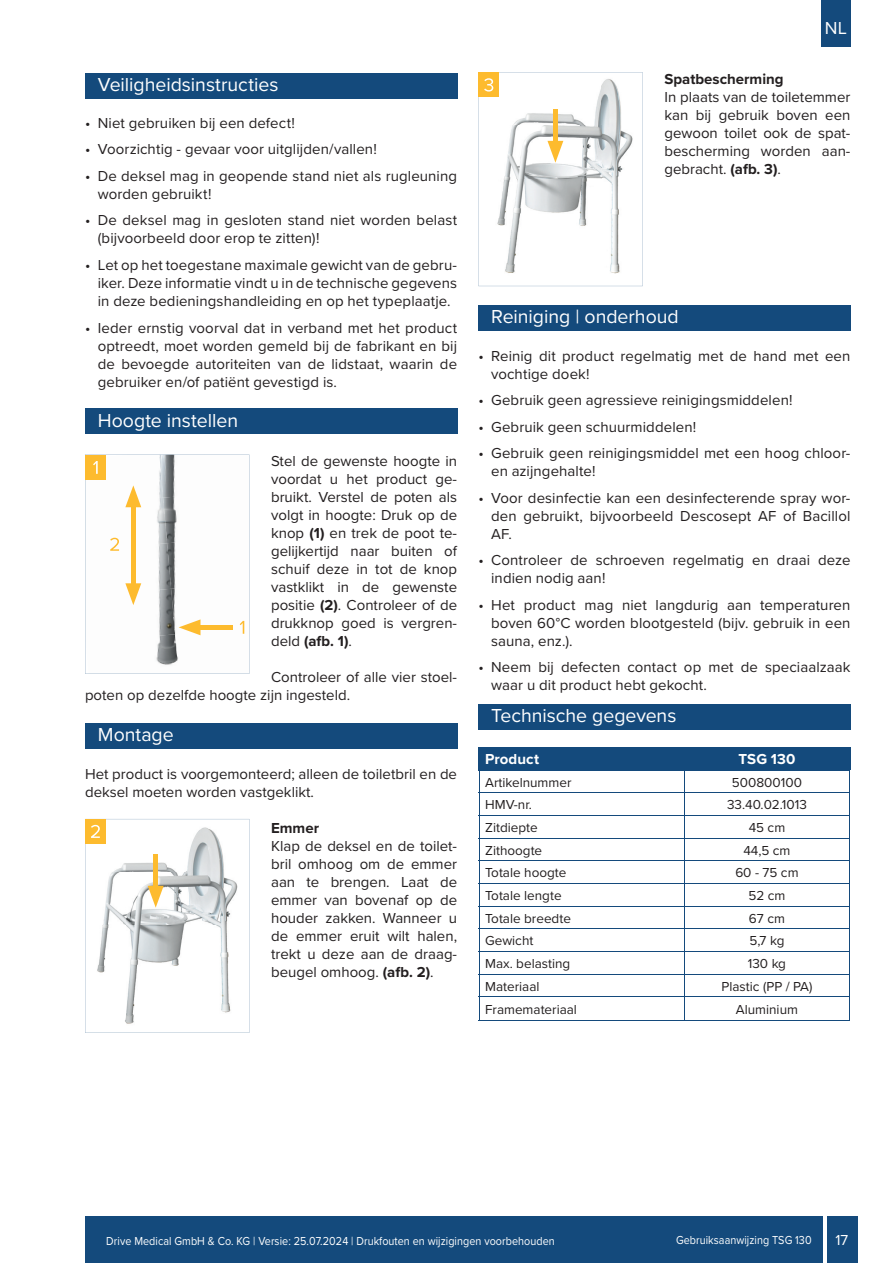
<style>
.page{position:relative;width:893px;height:1263px;background:#fff}
.page>*{position:absolute;margin:0;border:0;box-sizing:border-box;transform-origin:0 0}
.t1{font:19.5px "Proxima Nova";color:#fff}
.t2{font:18px "Proxima Nova";color:#fff}
.t3{font:15px/18px "Proxima Nova";letter-spacing:.005em;color:#231f20}
.t4{font:700 15px "Proxima Nova";color:#231f20}
.t5{font:700 15px "Proxima Nova";letter-spacing:.005em;color:#fff}
.t6{font:15px "Proxima Nova";color:#fff}
.t7{font:13.5px "Proxima Nova";color:#231f20}
.t8{font:12px "Proxima Nova";letter-spacing:.005em;color:#fff;scale:.9 1}
.s1{font-weight:700}
</style>
<div class="page">
<div style="left:85px;top:1217px;width:772px;height:46px;background:#144a7c"></div>
<hr style="left:823px;top:1213px;width:3px;height:50px;background:#fff">
<div style="left:821px;top:0;width:29px;height:46px;background:#144a7c"></div>
<div style="left:85px;top:73px;width:372px;height:25px;background:#144a7c"></div>
<div style="left:85px;top:409px;width:372px;height:25px;background:#144a7c"></div>
<div style="left:85px;top:723px;width:372px;height:26px;background:#144a7c"></div>
<div style="left:478px;top:306px;width:372px;height:25px;background:#144a7c"></div>
<div style="left:478px;top:704px;width:372px;height:26px;background:#144a7c"></div>
<hr style="left:479px;top:1020px;width:205px;height:1px;background:#144a7c">
<hr style="left:684px;top:1020px;width:166px;height:1px;background:#144a7c">
<hr style="left:478px;top:747px;width:206px;height:2px;background:#144a7c">
<hr style="left:478px;top:749px;width:2px;height:21px;background:#144a7c">
<hr style="left:684px;top:747px;width:166px;height:2px;background:#144a7c">
<svg style="left:479px;top:749px;width:371px;height:271px"></svg>
<svg style="left:85px;top:455px;width:164px;height:219px"></svg>
<svg style="left:478px;top:72px;width:165px;height:214px"></svg>
<svg style="left:85px;top:819px;width:164px;height:214px"></svg>
<h1 class="t1" style="left:98px;top:70px;width:182px">Veiligheidsinstructies</h1>
<p class="t3" style="left:85px;top:113px;width:211px">• Niet gebruiken bij een defect!</p>
<p class="t3" style="left:85px;top:140px;width:293px">• Voorzichtig - gevaar voor uitglijden/vallen!</p>
<p class="t3" style="left:98px;top:166px;width:361px;text-indent:-13px">• De deksel mag in geopende stand niet als rugleuning worden gebruikt!</p>
<p class="t3" style="left:98px;top:211px;width:361px;text-indent:-13px">• De deksel mag in gesloten stand niet worden belast (bijvoorbeeld door erop te zitten)!</p>
<p class="t3" style="left:98px;top:255px;width:361px;text-align:justify;text-indent:-13px">• Let op het toegestane maximale gewicht van de gebru&shy;iker. Deze informatie vindt u in de technische gegevens in deze bedieningshandleiding en op het typeplaatje.</p>
<p class="t3" style="left:98px;top:318px;width:361px;text-align:justify;text-indent:-13px">• Ieder ernstig voorval dat in verband met het product optreedt, moet worden gemeld bij de fabrikant en bij de bevoegde autoriteiten van de lidstaat, waarin de gebruiker en/of patiënt gevestigd is.</p>
<h1 class="t1" style="left:98px;top:405px;width:142px">Hoogte instellen</h1>
<p class="t3" style="left:271px;top:451px;width:188px;text-align:justify">Stel de gewenste hoogte in voordat u het product ge&shy;bruikt. Verstel de poten als volgt in hoogte: Druk op de knop <span class="s1">(1)</span> en trek de poot te&shy;gelijkertijd naar buiten of schuif deze in tot de knop vastklikt in de gewenste positie <span class="s1">(2)</span>. Controleer of de drukknop goed is vergren&shy;deld <span class="s1">(afb. 1)</span>.</p>
<p class="t3" style="left:85px;top:667px;width:374px;text-indent:186px">Controleer of alle vier stoel&shy;poten op dezelfde hoogte zijn ingesteld.</p>
<h1 class="t1" style="left:98px;top:720px;width:77px">Montage</h1>
<p class="t3" style="left:85px;top:764px;width:374px">Het product is voorgemonteerd; alleen de toiletbril en de deksel moeten worden vastgeklikt.</p>
<p class="t4" style="left:271px;top:816px;width:49px">Emmer</p>
<p class="t3" style="left:271px;top:836px;width:188px;text-align:justify">Klap de deksel en de toilet&shy;bril omhoog om de emmer aan te brengen. Laat de emmer van bovenaf op de houder zakken. Wanneer u de emmer eruit wilt halen, trekt u deze aan de draag&shy;beugel omhoog. <span class="s1">(afb. 2)</span>.</p>
<p class="t2" style="left:825px;top:15px;width:23px">NL</p>
<p class="t4" style="left:664px;top:68px;width:121px">Spatbescherming</p>
<p class="t3" style="left:664px;top:87px;width:188px;text-align:justify">In plaats van de toiletemmer kan bij gebruik boven een gewoon toilet ook de spat&shy;bescherming worden aan&shy;gebracht. <span class="s1">(afb. 3)</span>.</p>
<h1 class="t1" style="left:491px;top:302px;width:189px">Reiniging | onderhoud</h1>
<p class="t3" style="left:491px;top:346px;width:361px;text-indent:-13px">• Reinig dit product regelmatig met de hand met een vochtige doek!</p>
<p class="t3" style="left:478px;top:390px;width:316px">• Gebruik geen agressieve reinigingsmiddelen!</p>
<p class="t3" style="left:478px;top:417px;width:219px">• Gebruik geen schuurmiddelen!</p>
<p class="t3" style="left:491px;top:443px;width:361px;text-indent:-13px">• Gebruik geen reinigingsmiddel met een hoog chloor&shy;en azijngehalte!</p>
<p class="t3" style="left:491px;top:488px;width:361px;text-align:justify;text-indent:-13px">• Voor desinfectie kan een desinfecterende spray wor&shy;den gebruikt, bijvoorbeeld Descosept AF of Bacillol AF.</p>
<p class="t3" style="left:491px;top:551px;width:361px;text-indent:-13px">• Controleer de schroeven regelmatig en draai deze indien nodig aan!</p>
<p class="t3" style="left:491px;top:595px;width:361px;text-align:justify;text-indent:-13px">• Het product mag niet langdurig aan temperaturen boven 60°C worden blootgesteld (bijv. gebruik in een sauna, enz.).</p>
<p class="t3" style="left:491px;top:658px;width:361px;text-indent:-13px">• Neem bij defecten contact op met de speciaalzaak waar u dit product hebt gekocht.</p>
<h1 class="t1" style="left:491px;top:701px;width:187px">Technische gegevens</h1>
<p class="t5" style="left:485px;top:748px;width:56px">Product</p>
<p class="t5" style="left:738px;top:748px;width:58px">TSG 130</p>
<p class="t7" style="left:485px;top:772px;width:88px">Artikelnummer</p>
<p class="t7" style="left:732px;top:772px;width:71px">500800100</p>
<p class="t7" style="left:485px;top:795px;width:48px">HMV-nr.</p>
<p class="t7" style="left:727px;top:795px;width:81px">33.40.02.1013</p>
<p class="t7" style="left:485px;top:817px;width:54px">Zitdiepte</p>
<p class="t7" style="left:749px;top:817px;width:38px">45 cm</p>
<p class="t7" style="left:485px;top:840px;width:59px">Zithoogte</p>
<p class="t7" style="left:743px;top:840px;width:49px">44,5 cm</p>
<p class="t7" style="left:485px;top:863px;width:83px">Totale hoogte</p>
<p class="t7" style="left:735px;top:863px;width:65px">60 - 75 cm</p>
<p class="t7" style="left:485px;top:885px;width:78px">Totale lengte</p>
<p class="t7" style="left:748px;top:885px;width:38px">52 cm</p>
<p class="t7" style="left:485px;top:908px;width:87px">Totale breedte</p>
<p class="t7" style="left:749px;top:908px;width:38px">67 cm</p>
<p class="t7" style="left:485px;top:931px;width:50px">Gewicht</p>
<p class="t7" style="left:749px;top:931px;width:36px">5,7 kg</p>
<p class="t7" style="left:485px;top:953px;width:87px">Max. belasting</p>
<p class="t7" style="left:748px;top:953px;width:40px">130 kg</p>
<p class="t7" style="left:485px;top:976px;width:56px">Materiaal</p>
<p class="t7" style="left:721px;top:976px;width:92px">Plastic (PP / PA)</p>
<p class="t7" style="left:485px;top:999px;width:93px">Framemateriaal</p>
<p class="t7" style="left:736px;top:999px;width:64px">Aluminium</p>
<p class="t8" style="left:106px;top:1232px;width:500px">Drive Medical GmbH &amp; Co. KG | Versie: 25.07.2024 | Drukfouten en wijzigingen voorbehouden</p>
<p class="t8" style="left:676px;top:1231px;width:152px">Gebruiksaanwijzing TSG 130</p>
<p class="t6" style="left:835px;top:1229px;width:14px">17</p>
</div>
